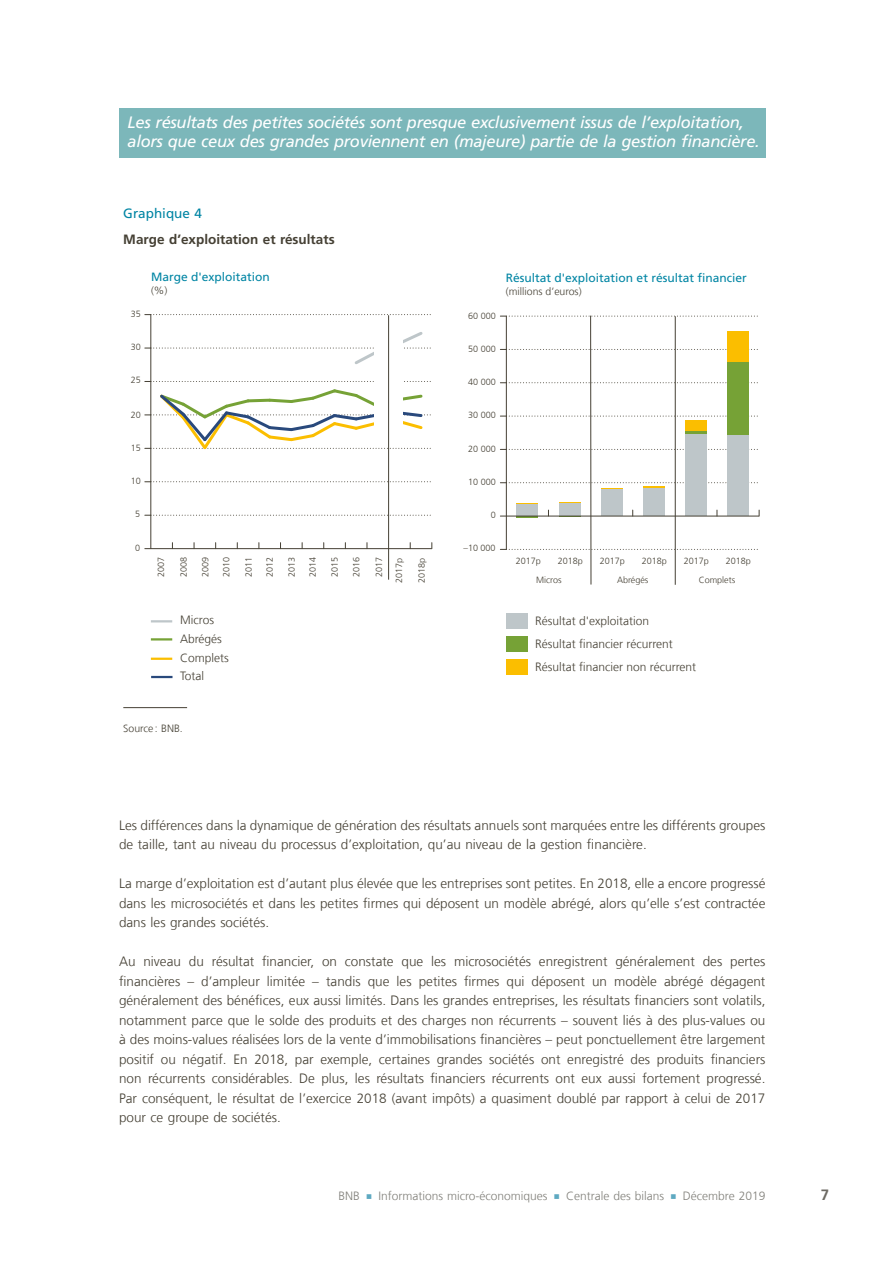
<style>
.page{position:relative;width:893px;height:1263px;background:#fff}
.page>*{position:absolute;margin:0;border:0;box-sizing:border-box;transform-origin:0 0}
.t1{font:italic 16.5px/19.5px "Frutiger LT Com";letter-spacing:-.02em;color:#fff}
.t2{font:700 15px "Frutiger LT Com";color:#6d6a63}
.t3{font:300 13.5px/19.5px "Frutiger LT Com";color:#454034;text-align:justify}
.t4{font:700 13.5px "Frutiger LT Com";color:#454034}
.t5{font:13.5px "Frutiger LT Com";color:#0085a4}
.t6{font:300 12px/23.2px "Frutiger LT Com";color:#454034}
.t7{font:300 12px "Frutiger LT Com";color:#81807a}
.t8{font:12px "Frutiger LT Com";color:#0085a4}
.t9{font:300 10.5px "Frutiger LT Com";color:#454034}
.t10{font:300 9px "Frutiger LT Com";color:#454034}
.s1{color:#5ea9c1}
</style>
<div class="page">
<div style="left:119px;top:108px;width:646px;height:50px;background:#7cb7ba"></div>
<svg style="left:145px;top:515px;width:286px;height:1px"></svg>
<svg style="left:145px;top:481px;width:286px;height:1px"></svg>
<svg style="left:145px;top:314px;width:286px;height:1px"></svg>
<svg style="left:145px;top:329px;width:286px;height:38px"></svg>
<svg style="left:145px;top:381px;width:286px;height:71px"></svg>
<hr style="left:150px;top:315px;width:1px;height:234px;background:#454034">
<hr style="left:151px;top:548px;width:281px;height:1px;background:#454034">
<div style="left:517px;top:504px;width:21px;height:12px;background:#bec6c9"></div>
<svg style="left:517px;top:503px;width:21px;height:1px"></svg>
<div style="left:559px;top:502px;width:21px;height:14px;background:#bec6c9"></div>
<svg style="left:559px;top:502px;width:21px;height:1px"></svg>
<div style="left:601px;top:489px;width:21px;height:27px;background:#bec6c9"></div>
<div style="left:643px;top:488px;width:21px;height:28px;background:#bec6c9"></div>
<div style="left:685px;top:434px;width:21px;height:82px;background:#bec6c9"></div>
<svg style="left:685px;top:430px;width:21px;height:4px"></svg>
<div style="left:685px;top:420px;width:21px;height:10px;background:#fbbe00"></div>
<div style="left:727px;top:434px;width:22px;height:82px;background:#bec6c9"></div>
<div style="left:727px;top:362px;width:22px;height:72px;background:#76a236"></div>
<div style="left:727px;top:331px;width:22px;height:31px;background:#fbbe00"></div>
<svg style="left:500px;top:549px;width:258px;height:1px"></svg>
<svg style="left:500px;top:482px;width:258px;height:8px"></svg>
<svg style="left:500px;top:449px;width:258px;height:1px"></svg>
<svg style="left:500px;top:416px;width:258px;height:1px"></svg>
<svg style="left:500px;top:382px;width:258px;height:1px"></svg>
<svg style="left:500px;top:349px;width:258px;height:1px"></svg>
<svg style="left:500px;top:316px;width:258px;height:1px"></svg>
<hr style="left:506px;top:316px;width:1px;height:233px;background:#454034">
<hr style="left:506px;top:516px;width:253px;height:1px;background:#454034">
<div style="left:506px;top:613px;width:21px;height:15px;background:#bec6c9"></div>
<div style="left:506px;top:637px;width:21px;height:15px;background:#76a236"></div>
<div style="left:506px;top:660px;width:21px;height:15px;background:#fbbe00"></div>
<hr style="left:151px;top:620px;width:21px;height:2px;background:#bec6c9">
<hr style="left:151px;top:638px;width:21px;height:2px;background:#76a236">
<hr style="left:151px;top:658px;width:21px;height:2px;background:#fbbe00">
<hr style="left:151px;top:676px;width:21px;height:2px;background:#29497c">
<hr style="left:675px;top:316px;width:1px;height:269px;background:#454034">
<hr style="left:590px;top:316px;width:1px;height:268px;background:#454034">
<div style="left:374px;top:340px;width:28px;height:100px;background:#fff"></div>
<div style="left:386px;top:342px;width:5px;height:15px;background:#f4f4f3"></div>
<hr style="left:388px;top:315px;width:1px;height:265px;background:#454034">
<hr style="left:123px;top:707px;width:64px;height:1px;background:#454034">
<p class="t1" style="left:128px;top:112px;width:634px">Les résultats des petites sociétés sont presque exclusivement issus de l’exploitation, alors que ceux des grandes proviennent en (majeure) partie de la gestion financière.</p>
<p class="t5" style="left:123px;top:205px;width:80px">Graphique 4</p>
<p class="t4" style="left:123px;top:231px;width:213px">Marge d’exploitation et résultats</p>
<p class="t8" style="left:151px;top:270px;width:120px">Marge d'exploitation</p>
<p class="t9" style="left:151px;top:284px;width:18px">(%)</p>
<p class="t8" style="left:506px;top:270px;width:242px">Résultat d'exploitation et résultat financier</p>
<p class="t9" style="left:506px;top:285px;width:77px">(millions d’euros)</p>
<p class="t10" style="left:131px;top:309px;width:12px">35</p>
<p class="t10" style="left:468px;top:310px;width:29px">60 000</p>
<p class="t10" style="left:131px;top:342px;width:12px">30</p>
<p class="t10" style="left:468px;top:343px;width:29px">50 000</p>
<p class="t10" style="left:131px;top:375px;width:12px">25</p>
<p class="t10" style="left:468px;top:376px;width:29px">40 000</p>
<p class="t10" style="left:131px;top:409px;width:12px">20</p>
<p class="t10" style="left:468px;top:409px;width:29px">30 000</p>
<p class="t10" style="left:131px;top:442px;width:12px">15</p>
<p class="t10" style="left:468px;top:444px;width:29px">20 000</p>
<p class="t10" style="left:131px;top:475px;width:12px">10</p>
<p class="t10" style="left:468px;top:477px;width:29px">10 000</p>
<p class="t10" style="left:135px;top:508px;width:7px">5</p>
<p class="t10" style="left:491px;top:510px;width:7px">0</p>
<p class="t10" style="left:135px;top:543px;width:7px">0</p>
<p class="t10" style="left:464px;top:543px;width:34px">–10 000</p>
<p class="t10" style="left:155px;top:577px;width:22px;rotate:-90deg">2007</p>
<p class="t10" style="left:178px;top:577px;width:22px;rotate:-90deg">2008</p>
<p class="t10" style="left:200px;top:577px;width:22px;rotate:-90deg">2009</p>
<p class="t10" style="left:221px;top:577px;width:22px;rotate:-90deg">2010</p>
<p class="t10" style="left:243px;top:577px;width:22px;rotate:-90deg">2011</p>
<p class="t10" style="left:264px;top:577px;width:22px;rotate:-90deg">2012</p>
<p class="t10" style="left:286px;top:577px;width:22px;rotate:-90deg">2013</p>
<p class="t10" style="left:307px;top:577px;width:22px;rotate:-90deg">2014</p>
<p class="t10" style="left:329px;top:577px;width:22px;rotate:-90deg">2015</p>
<p class="t10" style="left:351px;top:577px;width:22px;rotate:-90deg">2016</p>
<p class="t10" style="left:373px;top:577px;width:22px;rotate:-90deg">2017</p>
<p class="t10" style="left:394px;top:583px;width:27px;rotate:-90deg">2017p</p>
<p class="t10" style="left:416px;top:583px;width:27px;rotate:-90deg">2018p</p>
<p class="t10" style="left:516px;top:555px;width:27px">2017p</p>
<p class="t10" style="left:558px;top:555px;width:27px">2018p</p>
<p class="t10" style="left:600px;top:555px;width:27px">2017p</p>
<p class="t10" style="left:642px;top:555px;width:27px">2018p</p>
<p class="t10" style="left:684px;top:555px;width:27px">2017p</p>
<p class="t10" style="left:726px;top:555px;width:27px">2018p</p>
<p class="t10" style="left:536px;top:574px;width:27px">Micros</p>
<p class="t10" style="left:617px;top:575px;width:33px">Abrégés</p>
<p class="t10" style="left:699px;top:574px;width:38px">Complets</p>
<p class="t6" style="left:180px;top:608px;width:35px">Micros</p>
<p class="t6" style="left:180px;top:630px;width:50px;line-height:18.5px">Abrégés<br>Complets</p>
<p class="t6" style="left:180px;top:664px;width:26px">Total</p>
<p class="t6" style="left:535px;top:609px;width:162px">Résultat d'exploitation<br>Résultat financier récurrent<br>Résultat financier non récurrent</p>
<p class="t9" style="left:123px;top:721px;width:61px">Source : BNB.</p>
<p class="t3" style="left:119px;top:815px;width:648px">Les différences dans la dynamique de génération des résultats annuels sont marquées entre les différents groupes de taille, tant au niveau du processus d’exploitation, qu’au niveau de la gestion financière.</p>
<p class="t3" style="left:119px;top:873px;width:648px">La marge d’exploitation est d’autant plus élevée que les entreprises sont petites. En 2018, elle a encore progressé dans les microsociétés et dans les petites firmes qui déposent un modèle abrégé, alors qu’elle s’est contractée dans les grandes sociétés.</p>
<p class="t3" style="left:119px;top:951px;width:648px">Au niveau du résultat financier, on constate que les microsociétés enregistrent généralement des pertes financières – d’ampleur limitée – tandis que les petites firmes qui déposent un modèle abrégé dégagent généralement des bénéfices, eux aussi limités. Dans les grandes entreprises, les résultats financiers sont volatils, notamment parce que le solde des produits et des charges non récurrents – souvent liés à des plus-values ou à des moins-values réalisées lors de la vente d’immobilisations financières – peut ponctuellement être largement positif ou négatif. En 2018, par exemple, certaines grandes sociétés ont enregistré des produits financiers non récurrents considérables. De plus, les résultats financiers récurrents ont eux aussi fortement progressé.<br>Par conséquent, le résultat de l’exercice 2018 (avant impôts) a quasiment doublé par rapport à celui de 2017 pour ce groupe de sociétés.</p>
<p class="t7" style="left:338px;top:1188px;width:428px">BNB <span class="s1">○</span> Informations micro-économiques <span class="s1">○</span> Centrale des bilans <span class="s1">○</span> Décembre 2019</p>
<p class="t2" style="left:821px;top:1186px;width:10px">7</p>
</div>
